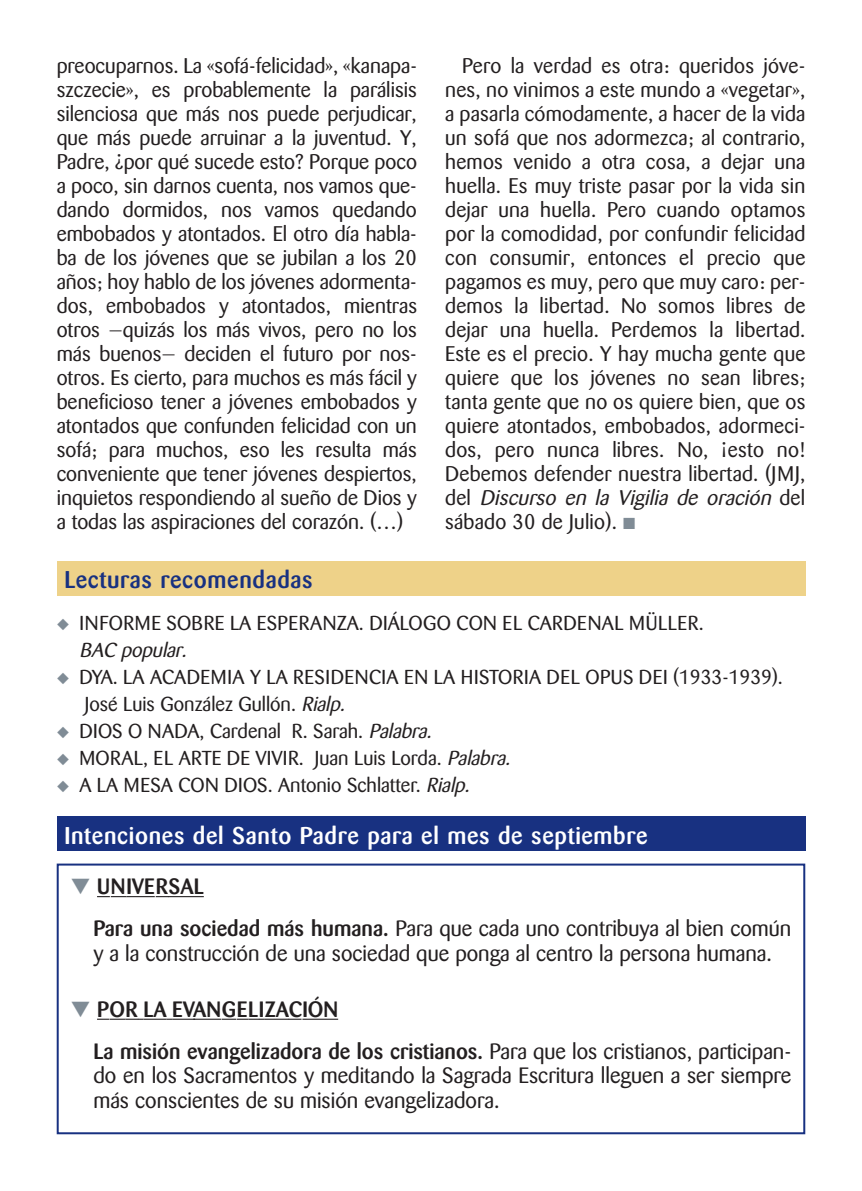
<style>
.page{position:relative;width:862px;height:1191px;background:#fff}
.page>*{position:absolute;margin:0;border:0;box-sizing:border-box;transform-origin:0 0}
.t1{font:500 24px "Barmeno";letter-spacing:.025em;color:#fff}
.t2{font:500 24px "Barmeno";letter-spacing:.025em;color:#183181}
.t3{font:22px/41.8px "Barmeno";color:#231f20}
.t4{font:500 22px/41.8px "Barmeno";color:#231f20}
.t5{font:21px/24px "Barmeno";letter-spacing:.005em;color:#231f20;text-align:justify}
.t6{font:20px/27px "Barmeno";color:#231f20}
.t7{font:20px/27px "Barmeno";letter-spacing:.02em;color:#231f20}
.s1{font-style:italic}
.s2{color:#808c96}
.s3{font-weight:500}
.s4{font-weight:400}
</style>
<div class="page">
<div style="left:57px;top:561px;width:748px;height:34px;background:#eed289"></div>
<svg style="left:97px;top:896px;width:71px;height:1px"></svg>
<hr style="left:168px;top:896px;width:36px;height:1px;background:#231f20">
<svg style="left:97px;top:1018px;width:204px;height:1px"></svg>
<hr style="left:302px;top:1018px;width:36px;height:1px;background:#231f20">
<div style="left:57px;top:863px;width:748px;height:271px;border:2px solid #183181"></div>
<div style="left:57px;top:816px;width:748px;height:34px;background:#183181"></div>
<p class="t5" style="left:57px;top:55px;width:362px">preocuparnos. La «sofá-felicidad», «kanapa&shy;szczecie», es probablemente la parálisis silenciosa que más nos puede perjudicar, que más puede arruinar a la juventud. Y, Padre, ¿por qué sucede esto? Porque poco a poco, sin darnos cuenta, nos vamos que&shy;dando dormidos, nos vamos quedando embobados y atontados. El otro día habla&shy;ba de los jóvenes que se jubilan a los 20 años; hoy hablo de los jóvenes adormenta&shy;dos, embobados y atontados, mientras otros —quizás los más vivos, pero no los más buenos— deciden el futuro por nos&shy;otros. Es cierto, para muchos es más fácil y beneficioso tener a jóvenes embobados y atontados que confunden felicidad con un sofá; para muchos, eso les resulta más conveniente que tener jóvenes despiertos, inquietos respondiendo al sueño de Dios y a todas las aspiraciones del corazón. (…)</p>
<p class="t5" style="left:445px;top:55px;width:362px;text-indent:17px">Pero la verdad es otra: queridos jóve&shy;nes, no vinimos a este mundo a «vegetar», a pasarla cómodamente, a hacer de la vida un sofá que nos adormezca; al contrario, hemos venido a otra cosa, a dejar una huella. Es muy triste pasar por la vida sin dejar una huella. Pero cuando optamos por la comodidad, por confundir felicidad con consumir, entonces el precio que pagamos es muy, pero que muy caro: per&shy;demos la libertad. No somos libres de dejar una huella. Perdemos la libertad.<br>Este es el precio. Y hay mucha gente que quiere que los jóvenes no sean libres; tanta gente que no os quiere bien, que os quiere atontados, embobados, adormeci&shy;dos, pero nunca libres. No, ¡esto no!<br>Debemos defender nuestra libertad. (JMJ, d e l <span class="s1">Discurso en la Vigilia de oración</span> d e l sábado 30 de Julio). <span class="s2">■</span></p>
<p class="t2" style="left:64px;top:570px;width:250px">Lecturas recomendadas</p>
<p class="t7" style="left:79px;top:611px;width:626px;text-indent:-23px"><span class="s2">◆</span> INFORME SOBRE LA ESPERANZA. DIÁLOGO CON EL CARDENAL MÜLLER.<br><span class="s1">BAC popular.</span></p>
<p class="t6" style="left:85px;top:665px;width:699px;text-indent:-28px"><span class="s2">◆</span> DYA. LA ACADEMIA Y LA RESIDENCIA EN LA HISTORIA DEL OPUS DEI (1933-1939).<br>José Luis González Gullón. <span class="s1">Rialp.</span></p>
<p class="t6" style="left:57px;top:719px;width:381px"><span class="s2">◆</span> DIOS O NADA, Cardenal R. Sarah. <span class="s1">Palabra.</span></p>
<p class="t6" style="left:57px;top:746px;width:459px"><span class="s2">◆</span> MORAL, EL ARTE DE VIVIR. Juan Luis Lorda. <span class="s1">Palabra.</span></p>
<p class="t6" style="left:57px;top:773px;width:419px"><span class="s2">◆</span> A LA MESA CON DIOS. Antonio Schlatter. <span class="s1">Rialp.</span></p>
<p class="t1" style="left:64px;top:825px;width:584px">Intenciones del Santo Padre para el mes de septiembre</p>
<p class="t3" style="left:93px;top:867px;width:699px;text-indent:-23px"><span class="s2">▼</span> <span class="s3">UNIVERSAL<br>Para una sociedad más humana.</span> Para que cada uno contribuya al bien común</p>
<p class="t3" style="left:93px;top:934px;width:680px">y a la construcción de una sociedad que ponga al centro la persona humana.</p>
<p class="t4" style="left:93px;top:990px;width:699px;text-indent:-23px"><span class="s2">▼</span> POR LA EVANGELIZACIÓN<br>La misión evangelizadora de los cristianos. <span class="s4">Para que los cristianos, participan-</span></p>
<p class="t3" style="left:93px;top:1065px;width:699px;line-height:24.6px">do en los Sacramentos y meditando la Sagrada Escritura lleguen a ser siempre más conscientes de su misión evangelizadora.</p>
</div>
